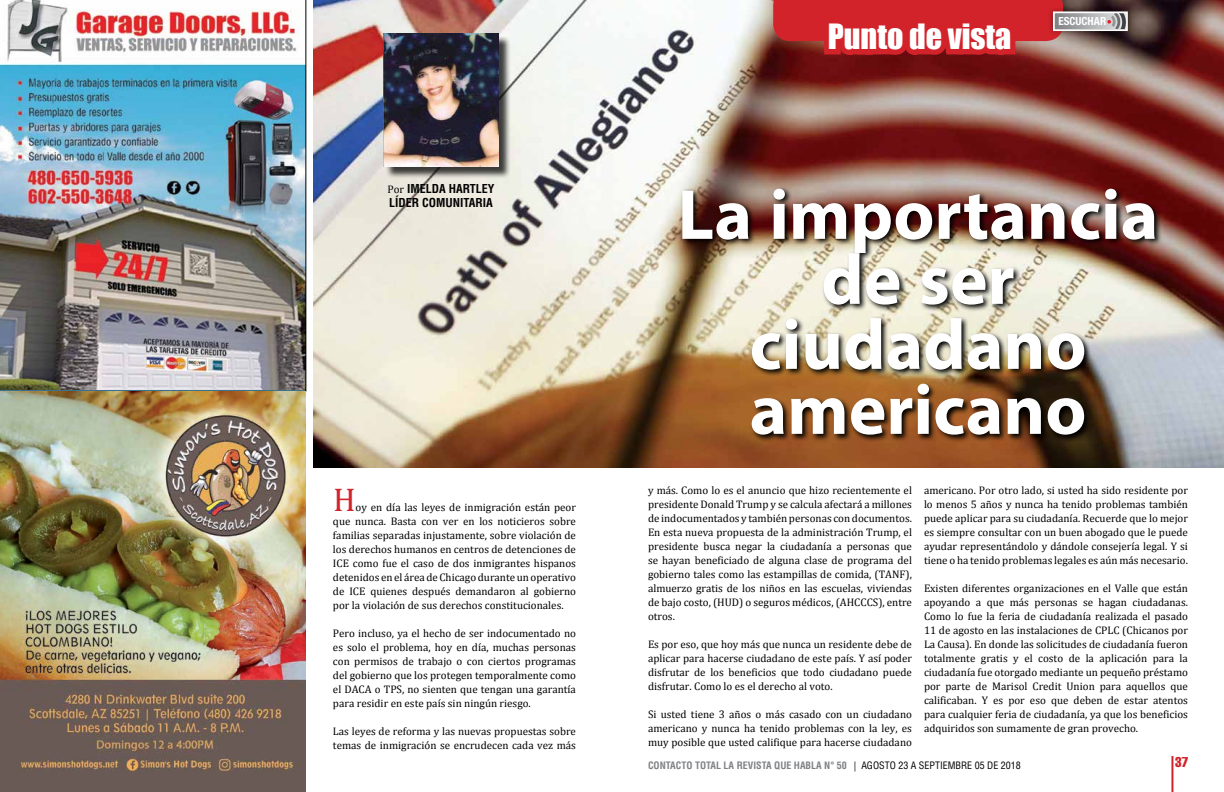
<style>
.page{position:relative;width:1224px;height:792px;background:#fff}
.page>*{position:absolute;margin:0;border:0;box-sizing:border-box;transform-origin:0 0}
.t1{font:700 100px "Myriad Arabic";color:#fff}
.t2{font:33px "Cambria";color:#d2232a}
.t3{font:32px "Impact";color:#fff}
.t4{font:extra-condensed 14px "Helvetica";color:#d2232a}
.t5{font:700 condensed 12px "Helvetica";color:#000}
.t6{font:700 condensed 11.2px "Helvetica Neue";color:#fff}
.t7{font:11px/14px "Cambria";color:#000;text-align:justify}
.t8{font:700 condensed 10px "Helvetica";color:#808285}
.s1{font-family:"Cambria";font-weight:400;font-stretch:normal;font-size:11px}
.s2{font-weight:400;color:#000}
</style>
<div class="page">
<hr style="left:1171px;top:756px;width:2px;height:36px;background:#d2232a">
<img style="left:314px;top:0;width:910px;height:468px">
<div style="left:1048px;top:6px;width:85px;height:31px;background:#000;opacity:.39"></div>
<svg style="left:773px;top:0;width:353px;height:127px;background:#a14340"></svg>
<div style="left:1053px;top:11px;width:75px;height:20px;border:2px solid #fff"></div>
<img style="left:680px;top:186px;width:482px;height:256px">
<img style="left:0;top:0;width:306px;height:391px">
<img style="left:0;top:391px;width:306px;height:401px">
<div style="left:385px;top:35px;width:126px;height:144px;background:#000;opacity:.75"></div>
<img style="left:384px;top:34px;width:114px;height:133px">
<p class="t5" style="left:387px;top:181px;width:31px"><span class="s1">Por</span> IMELDA</p>
<p class="t5" style="left:449px;top:181px;width:15px">HARTLEY</p>
<p class="t5" style="left:389px;top:195px;width:17px">LÍDER</p>
<p class="t5" style="left:422px;top:195px;width:8px">COMUNITARIA</p>
<h2 class="t2" style="left:333px;top:479px;width:24px">H</h2>
<p class="t7" style="left:333px;top:500px;width:245px;text-indent:23px">oy en día las leyes de inmigración están peor que nunca. Basta con ver en los noticieros sobre familias separadas injustamente, sobre violación de los derechos humanos en centros de detenciones de ICE como fue el caso de dos inmigrantes hispanos detenidos en el área de Chicago durante un operativo de ICE quienes después demandaron al gobierno por la violación de sus derechos constitucionales.</p>
<p class="t7" style="left:333px;top:626px;width:245px">Pero incluso, ya el hecho de ser indocumentado no es solo el problema, hoy en día, muchas personas con permisos de trabajo o con ciertos programas del gobierno que los protegen temporalmente como el DACA o TPS, no sienten que tengan una garantía para residir en este país sin ningún riesgo.</p>
<p class="t7" style="left:333px;top:724px;width:245px">Las leyes de reforma y las nuevas propuestas sobre temas de inmigración se encrudecen cada vez más</p>
<h3 class="t3" style="left:828px;top:12px;width:185px">Punto de vista</h3>
<p class="t6" style="left:1058px;top:15px;width:49px">ESCUCHAR</p>
<h1 class="t1" style="left:678px;top:146px;width:482px">La importancia</h1>
<h1 class="t1" style="left:821px;top:211px;width:195px">de ser</h1>
<h1 class="t1" style="left:750px;top:276px;width:338px">ciudadano</h1>
<h1 class="t1" style="left:750px;top:341px;width:338px">americano</h1>
<p class="t7" style="left:648px;top:483px;width:266px">y más. Como lo es el anuncio que hizo recientemente el presidente Donald Trump y se calcula afectará a millones de indocumentados y también personas con documentos.<br>En esta nueva propuesta de la administración Trump, el presidente busca negar la ciudadanía a personas que se hayan beneficiado de alguna clase de programa del gobierno tales como las estampillas de comida, (TANF), almuerzo gratis de los niños en las escuelas, viviendas de bajo costo, (HUD) o seguros médicos, (AHCCCS), entre otros.</p>
<p class="t7" style="left:648px;top:637px;width:266px">Es por eso, que hoy más que nunca un residente debe de aplicar para hacerse ciudadano de este país. Y así poder disfrutar de los beneficios que todo ciudadano puede disfrutar. Como lo es el derecho al voto.</p>
<p class="t7" style="left:648px;top:707px;width:265px">Si usted tiene 3 años o más casado con un ciudadano americano y nunca ha tenido problemas con la ley, es muy posible que usted califique para hacerse ciudadano</p>
<p class="t7" style="left:924px;top:483px;width:266px">americano. Por otro lado, si usted ha sido residente por lo menos 5 años y nunca ha tenido problemas también puede aplicar para su ciudadanía. Recuerde que lo mejor es siempre consultar con un buen abogado que le puede ayudar representándolo y dándole consejería legal. Y si tiene o ha tenido problemas legales es aún más necesario.</p>
<p class="t7" style="left:924px;top:581px;width:266px">Existen diferentes organizaciones en el Valle que están apoyando a que más personas se hagan ciudadanas.<br>Como lo fue la feria de ciudadanía realizada el pasado 11 de agosto en las instalaciones de CPLC (Chicanos por La Causa). En donde las solicitudes de ciudadanía fueron totalmente gratis y el costo de la aplicación para la ciudadanía fue otorgado mediante un pequeño préstamo por parte de Marisol Credit Union para aquellos que calificaban. Y es por eso que deben de estar atentos para cualquier feria de ciudadanía, ya que los beneficios adquiridos son sumamente de gran provecho.</p>
<p class="t8" style="left:648px;top:759px;width:374px">CONTACTO TOTAL LA REVISTA QUE HABLA N° 50 <span class="s2">| AGOSTO 23 A SEPTIEMBRE 05 DE 2018</span></p>
<p class="t4" style="left:1175px;top:753px;width:14px">37</p>
</div>
